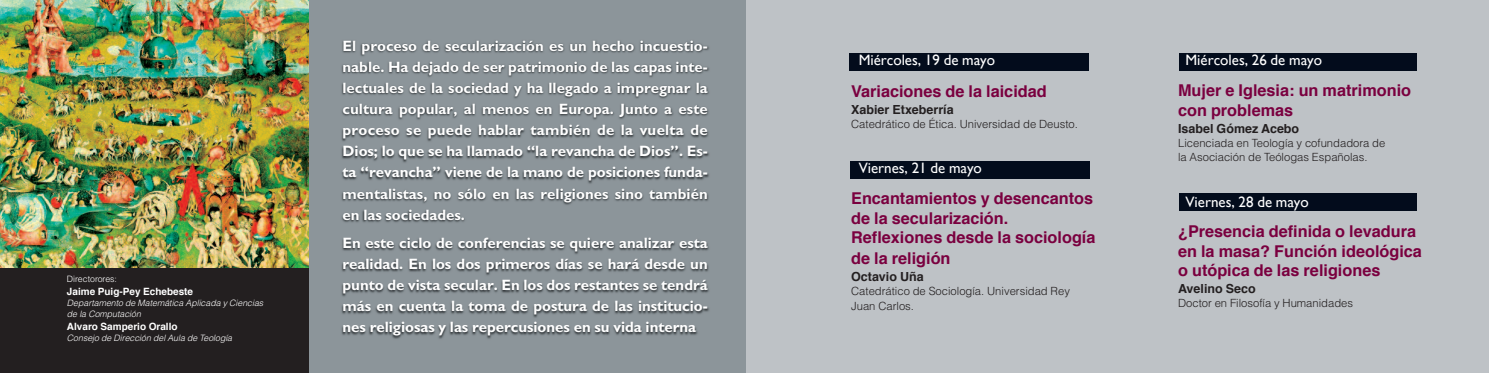
<style>
.page{position:relative;width:1489px;height:373px;background:#fff}
.page>*{position:absolute;margin:0;border:0;box-sizing:border-box;transform-origin:0 0}
.t1{font:700 16.25px/19.8px "Helvetica";color:#7a003f}
.t2{font:700 15px/21.1px "Gill Sans";color:#fff;text-align:justify}
.t3{font:15px "Gill Sans";color:#fff}
.t4{font:700 12.5px "Helvetica";color:#231f20}
.t5{font:300 11.25px/14.8px "Helvetica";color:#231f20}
.t6{font:700 10px "Helvetica";color:#fff}
.t7{font:italic 300 8.75px/10.8px "Helvetica";color:#fff}
.t8{font:300 8.75px "Helvetica";color:#fff}
</style>
<div class="page">
<div style="left:0;top:0;width:1488px;height:372px;background:#bec2c6"></div>
<div style="left:0;top:0;width:745px;height:372px;background:#8c959a"></div>
<div style="left:0;top:0;width:309px;height:372px;background:#231f20"></div>
<div style="left:849px;top:52px;width:240px;height:18px;background:#030c1c"></div>
<div style="left:849px;top:161px;width:240px;height:17px;background:#030c1c"></div>
<div style="left:1178px;top:52px;width:238px;height:18px;background:#030c1c"></div>
<div style="left:1178px;top:193px;width:238px;height:18px;background:#030c1c"></div>
<img style="left:341px;top:40px;width:368px;height:299px">
<img style="left:0;top:0;width:309px;height:266px">
<p class="t8" style="left:67px;top:273px;width:52px">Directorores:</p>
<p class="t6" style="left:67px;top:286px;width:128px">Jaime Puig-Pey Echebeste</p>
<p class="t7" style="left:67px;top:297px;width:198px">Departamento de Matemática Aplicada y Ciencias de la Computación</p>
<p class="t6" style="left:67px;top:321px;width:112px">Alvaro Samperio orallo</p>
<p class="t7" style="left:67px;top:332px;width:167px">Consejo de Dirección del Aula de Teología</p>
<p class="t2" style="left:342px;top:36px;width:367px">El proceso de secularización es un hecho incuestio&shy;nable. Ha dejado de ser patrimonio de las capas inte&shy;lectuales de la sociedad y ha llegado a impregnar la cultura popular, al menos en Europa. Junto a este proceso se puede hablar también de la vuelta de Dios; lo que se ha llamado “la revancha de Dios”. Es&shy;ta “revancha” viene de la mano de posiciones funda&shy;mentalistas, no sólo en las religiones sino también en las sociedades.</p>
<p class="t2" style="left:342px;top:233px;width:367px">En este ciclo de conferencias se quiere analizar esta realidad. En los dos primeros días se hará desde un punto de vista secular. En los dos restantes se tendrá más en cuenta la toma de postura de las institucio&shy;nes religiosas y las repercusiones en su vida interna</p>
<p class="t3" style="left:858px;top:51px;width:138px">miércoles, 19 de mayo</p>
<p class="t1" style="left:851px;top:82px;width:197px">Variaciones de la laicidad</p>
<p class="t4" style="left:851px;top:104px;width:104px">Xabier Etxeberría</p>
<p class="t5" style="left:851px;top:116px;width:228px">Catedrático de Ética. Universidad de Deusto.</p>
<p class="t3" style="left:858px;top:159px;width:125px">viernes, 21 de mayo</p>
<p class="t1" style="left:851px;top:189px;width:246px">Encantamientos y desencantos de la secularización.<br>Reflexiones desde la sociología de la religión</p>
<p class="t4" style="left:851px;top:271px;width:74px">octavio Uña</p>
<p class="t5" style="left:851px;top:283px;width:220px">Catedrático de Sociología. Universidad Rey<br>Juan Carlos.</p>
<p class="t3" style="left:1185px;top:51px;width:138px">miércoles, 26 de mayo</p>
<p class="t1" style="left:1177px;top:81px;width:234px;line-height:20.4px">Mujer e Iglesia: un matrimonio con problemas</p>
<p class="t4" style="left:1177px;top:124px;width:123px">Isabel gómez Acebo</p>
<p class="t5" style="left:1177px;top:136px;width:209px;line-height:13.5px">Licenciada en Teología y cofundadora de la Asociación de Teólogas Españolas.</p>
<p class="t3" style="left:1185px;top:192px;width:125px">viernes, 28 de mayo</p>
<p class="t1" style="left:1177px;top:222px;width:245px">¿Presencia definida o levadura en la masa? Función ideológica o utópica de las religiones</p>
<p class="t4" style="left:1177px;top:283px;width:79px">Avelino Seco</p>
<p class="t5" style="left:1177px;top:295px;width:177px">Doctor en Filosofía y Humanidades</p>
</div>
